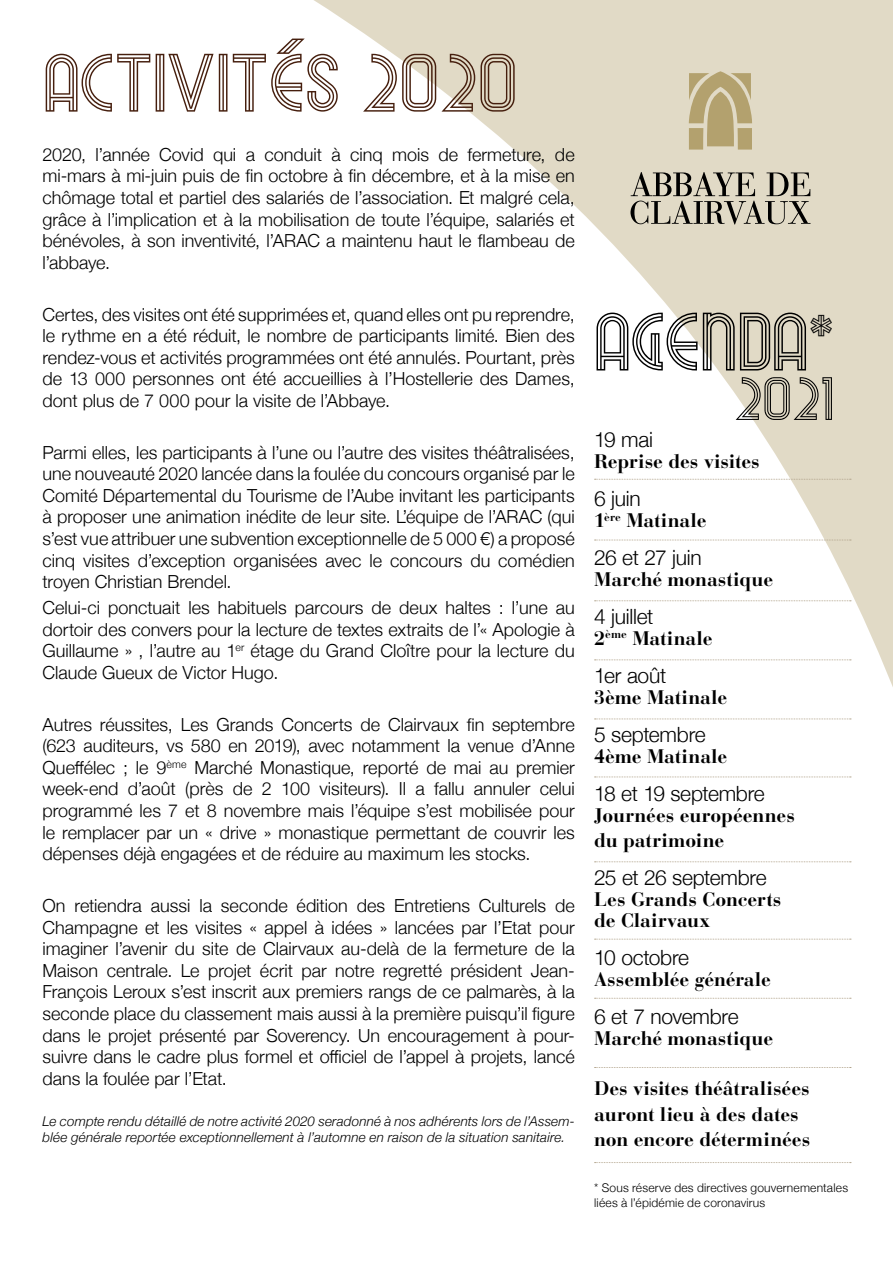
<style>
.page{position:relative;width:893px;height:1263px;background:#fff}
.page>*{position:absolute;margin:0;border:0;box-sizing:border-box;transform-origin:0 0}
.t1{font:73.2px "Night At The Opera NF";color:#461f0e}
.t2{font:73.2px "Night At The Opera NF";letter-spacing:-.015em;color:#000}
.t3{font:54.15px "Night At The Opera NF";color:#000}
.t4{font:300 21px "Helvetica Neue";letter-spacing:-.015em;color:#000}
.t5{font:700 19.5px/25.2px "Bauer Bodoni";letter-spacing:-.005em;color:#000}
.t6{font:300 18px/21.6px "Helvetica Neue";color:#000;text-align:justify}
.t7{font:italic 300 13.5px/16.2px "Helvetica Neue";letter-spacing:.01em;color:#000}
.t8{font:300 12px/14.7px "Helvetica Neue";letter-spacing:.015em;color:#000}
</style>
<div class="page">
<svg style="left:314px;top:0;width:579px;height:863px"></svg>
<svg style="left:689px;top:71px;width:63px;height:79px;background:#beaf83"></svg>
<svg style="left:630px;top:172px;width:180px;height:53px;background:#aaa595"></svg>
<svg style="left:595px;top:479px;width:256px;height:1px"></svg>
<svg style="left:595px;top:718px;width:256px;height:1px"></svg>
<svg style="left:595px;top:540px;width:256px;height:1px"></svg>
<svg style="left:595px;top:776px;width:256px;height:1px"></svg>
<svg style="left:595px;top:600px;width:256px;height:1px"></svg>
<svg style="left:595px;top:861px;width:256px;height:1px"></svg>
<svg style="left:595px;top:939px;width:256px;height:1px"></svg>
<svg style="left:595px;top:998px;width:256px;height:1px"></svg>
<svg style="left:595px;top:1067px;width:256px;height:1px"></svg>
<svg style="left:595px;top:1162px;width:256px;height:1px"></svg>
<svg style="left:595px;top:659px;width:256px;height:1px"></svg>
<h1 class="t1" style="left:43px;top:33px;width:476px">ACTIVITÉS 2020</h1>
<p class="t6" style="left:43px;top:142px;width:534px">2020, l’année Covid qui a conduit à cinq mois de fermeture, de mi-mars à mi-juin puis de fin octobre à fin décembre, et à la mise en chômage total et partiel des salariés de l’association. Et malgré cela, grâce à l’implication et à la mobilisation de toute l’équipe, salariés et bénévoles, à son inventivité, l’ARAC a maintenu haut le flambeau de l’abbaye.</p>
<p class="t6" style="left:43px;top:302px;width:534px">Certes, des visites ont été supprimées et, quand elles ont pu reprendre, le rythme en a été réduit, le nombre de participants limité. Bien des rendez-vous et activités programmées ont été annulés. Pourtant, près de 13 000 personnes ont été accueillies à l’Hostellerie des Dames, dont plus de 7 000 pour la visite de l’Abbaye.</p>
<p class="t6" style="left:43px;top:440px;width:534px">Parmi elles, les participants à l’une ou l’autre des visites théâtralisées, une nouveauté 2020 lancée dans la foulée du concours organisé par le Comité Départemental du Tourisme de l’Aube invitant les participants à proposer une animation inédite de leur site. L’équipe de l’ARAC (qui s’est vue attribuer une subvention exceptionnelle de 5 000 €) a proposé cinq visites d’exception organisées avec le concours du comédien troyen Christian Brendel.</p>
<p class="t6" style="left:43px;top:595px;width:534px">Celui-ci ponctuait les habituels parcours de deux haltes : l’une au dortoir des convers pour la lecture de textes extraits de l’« Apologie à Guillaume » , l’autre au 1<sup>er</sup> étage du Grand Cloître pour la lecture du Claude Gueux de Victor Hugo.</p>
<p class="t6" style="left:43px;top:712px;width:534px">Autres réussites, Les Grands Concerts de Clairvaux fin septembre (623 auditeurs, vs 580 en 2019), avec notamment la venue d’Anne Queffélec ; le 9<sup>ème</sup> Marché Monastique, reporté de mai au premier week-end d’août (près de 2 100 visiteurs). Il a fallu annuler celui programmé les 7 et 8 novembre mais l’équipe s’est mobilisée pour le remplacer par un « drive » monastique permettant de couvrir les dépenses déjà engagées et de réduire au maximum les stocks.</p>
<p class="t6" style="left:43px;top:893px;width:534px">On retiendra aussi la seconde édition des Entretiens Culturels de Champagne et les visites « appel à idées » lancées par l’Etat pour imaginer l’avenir du site de Clairvaux au-delà de la fermeture de la Maison centrale. Le projet écrit par notre regretté président Jean-François Leroux s’est inscrit aux premiers rangs de ce palmarès, à la seconde place du classement mais aussi à la première puisqu’il figure dans le projet présenté par Soverency. Un encouragement à pour&shy;suivre dans le cadre plus formel et officiel de l’appel à projets, lancé dans la foulée par l’Etat.</p>
<p class="t7" style="left:43px;top:1112px;width:534px">Le compte rendu détaillé de notre activité 2020 seradonné à nos adhérents lors de l’Assem&shy;blée générale reportée exceptionnellement à l’automne en raison de la situation sanitaire.</p>
<h1 class="t2" style="left:594px;top:292px;width:241px">AGENDA<sup>*</sup></h1>
<h2 class="t3" style="left:734px;top:362px;width:102px">2021</h2>
<p class="t4" style="left:594px;top:423px;width:60px">19 mai</p>
<p class="t5" style="left:594px;top:449px;width:167px">Reprise des visites</p>
<p class="t4" style="left:594px;top:482px;width:48px">6 juin</p>
<p class="t5" style="left:594px;top:508px;width:114px">1<sup>ère</sup> Matinale</p>
<p class="t4" style="left:594px;top:540px;width:109px">26 et 27 juin</p>
<p class="t5" style="left:594px;top:567px;width:180px">Marché monastique</p>
<p class="t4" style="left:594px;top:599px;width:61px">4 juillet</p>
<p class="t5" style="left:594px;top:626px;width:120px">2<sup>ème</sup> Matinale</p>
<p class="t4" style="left:594px;top:658px;width:74px">1er août</p>
<p class="t5" style="left:594px;top:685px;width:134px">3ème Matinale</p>
<p class="t4" style="left:594px;top:717px;width:113px">5 septembre</p>
<p class="t5" style="left:594px;top:744px;width:135px">4ème Matinale</p>
<p class="t4" style="left:594px;top:776px;width:172px">18 et 19 septembre</p>
<p class="t5" style="left:594px;top:802px;width:202px">Journées européennes du patrimoine</p>
<p class="t4" style="left:594px;top:861px;width:174px">25 et 26 septembre</p>
<p class="t5" style="left:594px;top:889px;width:189px;line-height:21px">Les Grands Concerts de Clairvaux</p>
<p class="t4" style="left:594px;top:940px;width:96px">10 octobre</p>
<p class="t5" style="left:594px;top:967px;width:178px">Assemblée générale</p>
<p class="t4" style="left:594px;top:999px;width:146px">6 et 7 novembre</p>
<p class="t5" style="left:594px;top:1026px;width:180px">Marché monastique</p>
<p class="t5" style="left:594px;top:1076px;width:218px">Des visites théâtralisées auront lieu à des dates non encore déterminées</p>
<p class="t8" style="left:594px;top:1179px;width:255px">* Sous réserve des directives gouvernementales liées à l’épidémie de coronavirus</p>
</div>
